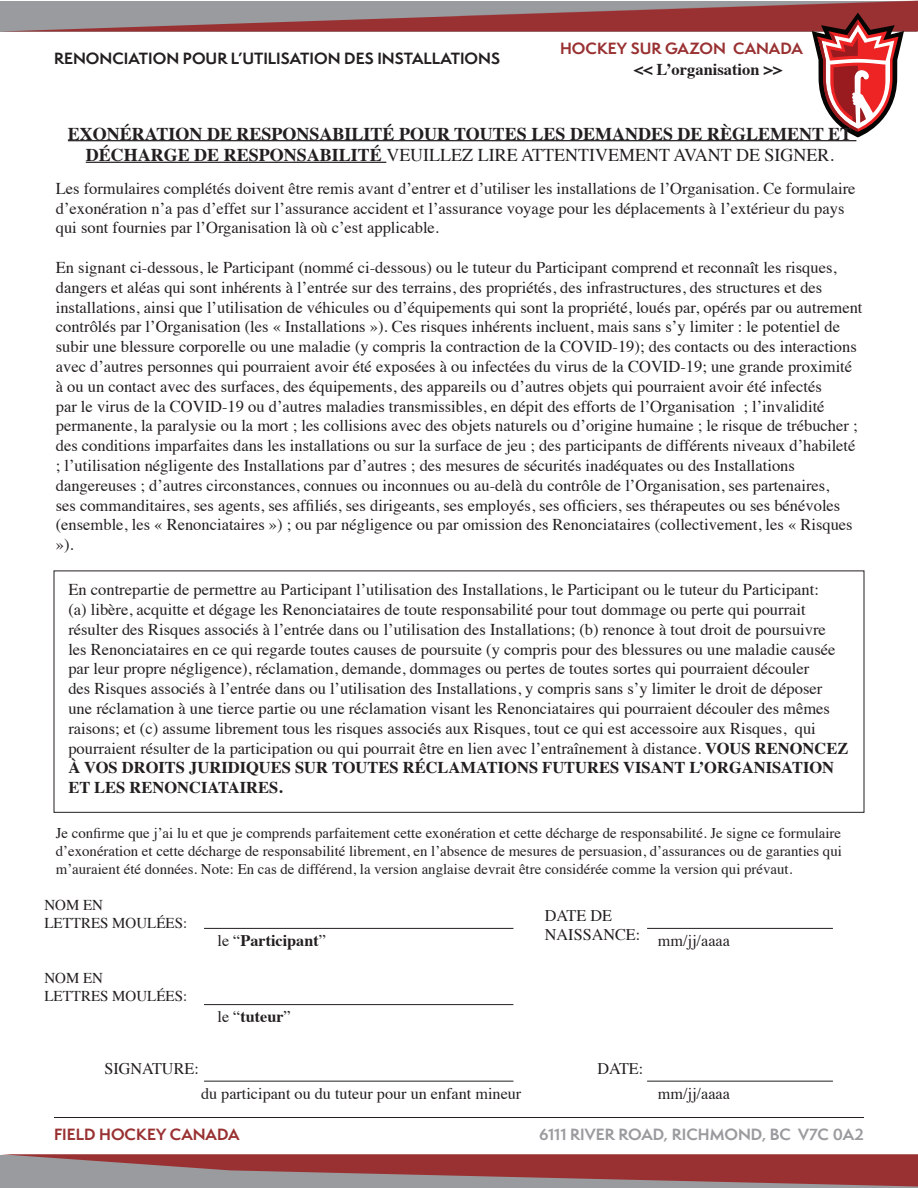
<style>
.page{position:relative;width:918px;height:1188px;background:#fff}
.page>*{position:absolute;margin:0;border:0;box-sizing:border-box;transform-origin:0 0}
.t1{font:700 18px/21.6px "Times";color:#231f20;text-align:center}
.t2{font:16.5px/19.8px "Times";color:#231f20}
.t3{font:700 16.5px "Times";color:#231f20}
.t4{font:16.2px/19.5px "Times";color:#231f20}
.t5{font:700 16.2px "Times";color:#231f20}
.t6{font:700 15px "Semplicita Pro";color:#231f20}
.t7{font:15px/18px "Times";color:#231f20}
.t8{font:700 15px "Semplicita Pro";color:#993132}
.t9{font:700 15px "Semplicita Pro";color:#999b9e}
.t10{font:14.85px/17.9px "Times";color:#231f20;text-align:justify}
.s1{font-weight:400}
.s2{font-weight:700}
</style>
<div class="page">
<svg style="left:0;top:1px;width:918px;height:136px"></svg>
<div style="left:1px;top:1155px;width:917px;height:32px;background:#999b9e"></div>
<svg style="left:1px;top:1154px;width:917px;height:32px"></svg>
<hr style="left:54px;top:1117px;width:810px;height:1px;background:#231f20">
<hr style="left:68px;top:140px;width:788px;height:1px;background:#231f20">
<hr style="left:86px;top:162px;width:300px;height:1px;background:#231f20">
<div style="left:54px;top:571px;width:810px;height:242px;border:1px solid #231f20"></div>
<hr style="left:204px;top:928px;width:309px;height:1px;background:#231f20">
<hr style="left:204px;top:1081px;width:309px;height:1px;background:#231f20">
<hr style="left:204px;top:1004px;width:309px;height:1px;background:#231f20">
<hr style="left:647px;top:928px;width:186px;height:1px;background:#231f20">
<hr style="left:647px;top:1081px;width:186px;height:1px;background:#231f20">
<p class="t6" style="left:54px;top:47px;width:448px">RENONCIATION POUR L’UTILISATION DES INSTALLATIONS</p>
<p class="t8" style="left:560px;top:37px;width:244px">HOCKEY SUR GAZON CANADA</p>
<p class="t3" style="left:634px;top:53px;width:150px">&lt;&lt; L’organisation &gt;&gt;</p>
<p class="t1" style="left:68px;top:121px;width:786px">EXONÉRATION DE RESPONSABILITÉ POUR TOUTES LES DEMANDES DE RÈGLEMENT ET<br>DÉCHARGE DE RESPONSABILITÉ <span class="s1">VEUILLEZ LIRE ATTENTIVEMENT AVANT DE SIGNER.</span></p>
<p class="t2" style="left:56px;top:177px;width:801px">Les formulaires complétés doivent être remis avant d’entrer et d’utiliser les installations de l’Organisation. Ce formulaire d’exonération n’a pas d’effet sur l’assurance accident et l’assurance voyage pour les déplacements à l’extérieur du pays qui sont fournies par l’Organisation là où c’est applicable.</p>
<p class="t2" style="left:56px;top:256px;width:808px">En signant ci-dessous, le Participant (nommé ci-dessous) ou le tuteur du Participant comprend et reconnaît les risques, dangers et aléas qui sont inhérents à l’entrée sur des terrains, des propriétés, des infrastructures, des structures et des installations, ainsi que l’utilisation de véhicules ou d’équipements qui sont la propriété, loués par, opérés par ou autrement contrôlés par l’Organisation (les « Installations »). Ces risques inhérents incluent, mais sans s’y limiter : le potentiel de subir une blessure corporelle ou une maladie (y compris la contraction de la COVID-19); des contacts ou des interactions avec d’autres personnes qui pourraient avoir été exposées à ou infectées du virus de la COVID-19; une grande proximité à ou un contact avec des surfaces, des équipements, des appareils ou d’autres objets qui pourraient avoir été infectés<br>par le virus de la COVID-19 ou d’autres maladies transmissibles, en dépit des efforts de l’Organisation ; l’invalidité permanente, la paralysie ou la mort ; les collisions avec des objets naturels ou d’origine humaine ; le risque de trébucher ; des conditions imparfaites dans les installations ou sur la surface de jeu ; des participants de différents niveaux d’habileté ; l’utilisation négligente des Installations par d’autres ; des mesures de sécurités inadéquates ou des Installations dangereuses ; d’autres circonstances, connues ou inconnues ou au-delà du contrôle de l’Organisation, ses partenaires,<br>ses commanditaires, ses agents, ses affiliés, ses dirigeants, ses employés, ses officiers, ses thérapeutes ou ses bénévoles (ensemble, les « Renonciataires ») ; ou par négligence ou par omission des Renonciataires (collectivement, les « Risques »).</p>
<p class="t2" style="left:68px;top:578px;width:781px">En contrepartie de permettre au Participant l’utilisation des Installations, le Participant ou le tuteur du Participant:<br>(a) libère, acquitte et dégage les Renonciataires de toute responsabilité pour tout dommage ou perte qui pourrait résulter des Risques associés à l’entrée dans ou l’utilisation des Installations; (b) renonce à tout droit de poursuivre les Renonciataires en ce qui regarde toutes causes de poursuite (y compris pour des blessures ou une maladie causée par leur propre négligence), réclamation, demande, dommages ou pertes de toutes sortes qui pourraient découler<br>des Risques associés à l’entrée dans ou l’utilisation des Installations, y compris sans s’y limiter le droit de déposer une réclamation à une tierce partie ou une réclamation visant les Renonciataires qui pourraient découler des mêmes raisons; et (c) assume librement tous les risques associés aux Risques, tout ce qui est accessoire aux Risques, qui pourraient résulter de la participation ou qui pourrait être en lien avec l’entraînement à distance. <span class="s2">VOUS RENONCEZ À VOS DROITS JURIDIQUES SUR TOUTES RÉCLAMATIONS FUTURES VISANT L’ORGANISATION ET LES RENONCIATAIRES.</span></p>
<p class="t10" style="left:56px;top:823px;width:788px">Je confirme que j’ai lu et que je comprends parfaitement cette exonération et cette décharge de responsabilité. Je signe ce formulaire d’exonération et cette décharge de responsabilité librement, en l’absence de mesures de persuasion, d’assurances ou de garanties qui m’auraient été données. Note: En cas de différend, la version anglaise devrait être considérée comme la version qui prévaut.</p>
<p class="t7" style="left:44px;top:894px;width:144px">NOM EN<br>LETTRES MOULÉES:</p>
<p class="t4" style="left:545px;top:904px;width:97px">DATE DE<br>NAISSANCE:</p>
<p class="t5" style="left:218px;top:925px;width:110px"><span class="s1">le “</span>Participant<span class="s1">”</span></p>
<p class="t4" style="left:658px;top:930px;width:73px">mm/jj/aaaa</p>
<p class="t7" style="left:44px;top:968px;width:144px">NOM EN<br>LETTRES MOULÉES:</p>
<p class="t4" style="left:104px;top:1057px;width:96px">SIGNATURE:</p>
<p class="t5" style="left:218px;top:1002px;width:75px"><span class="s1">le “</span>tuteur<span class="s1">”</span></p>
<p class="t4" style="left:201px;top:1082px;width:322px">du participant ou du tuteur pour un enfant mineur</p>
<p class="t4" style="left:597px;top:1057px;width:47px">DATE:</p>
<p class="t4" style="left:658px;top:1082px;width:73px">mm/jj/aaaa</p>
<p class="t8" style="left:54px;top:1123px;width:187px">FIELD HOCKEY CANADA</p>
<p class="t9" style="left:539px;top:1123px;width:326px">6111 RIVER ROAD, RICHMOND, BC V7C 0A2</p>
</div>
